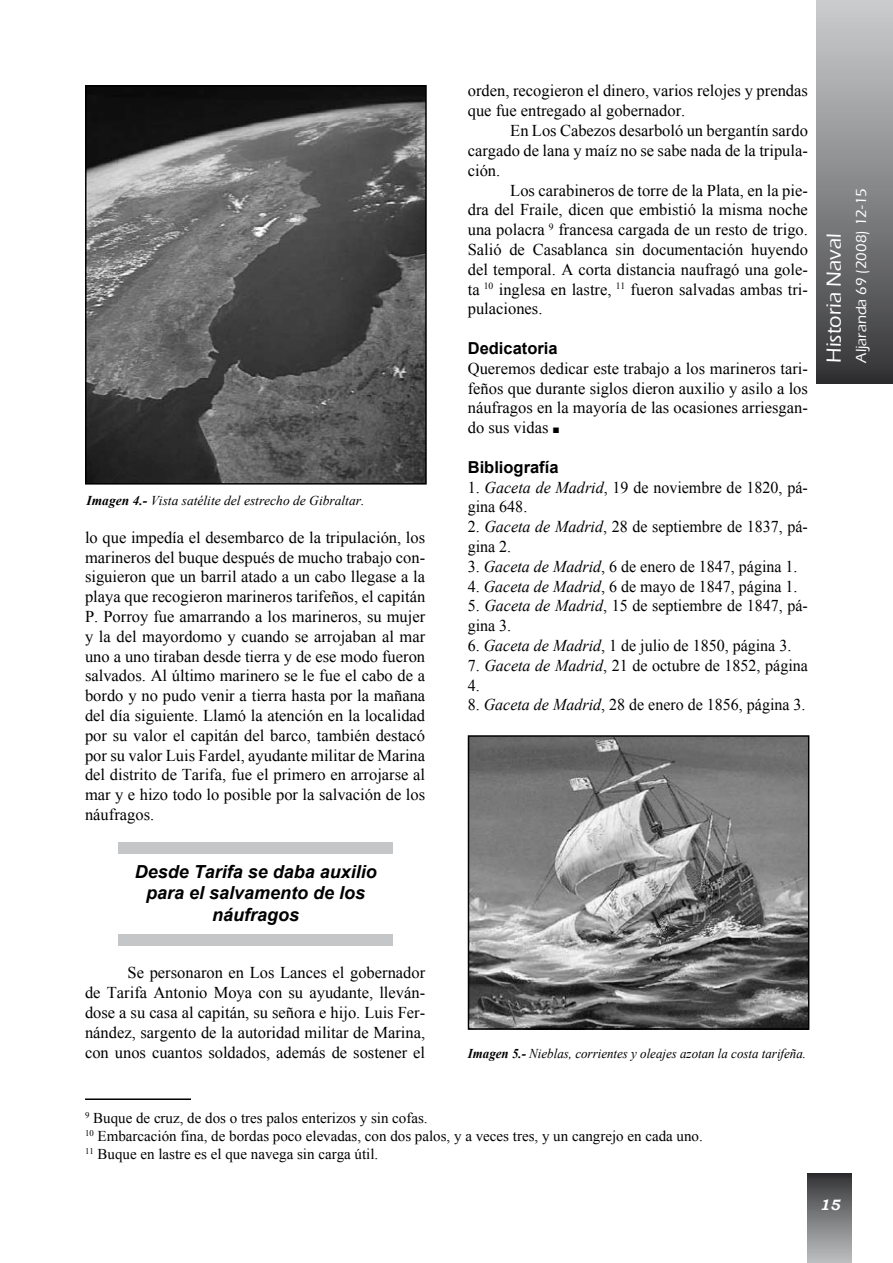
<style>
.page{position:relative;width:893px;height:1263px;background:#fff}
.page>*{position:absolute;margin:0;border:0;box-sizing:border-box;transform-origin:0 0}
.t1{font:500 21px "Eras ITC";color:#fff}
.t2{font:italic 700 18px/21.6px "Arial";color:#000;text-align:center}
.t3{font:16.5px/19.8px "Times New Roman";color:#000;text-align:justify}
.t4{font:700 16.5px "Arial";color:#000}
.t5{font:15px/18px "Times New Roman";color:#000}
.t6{font:500 15px "Eras ITC";color:#fff}
.t7{font:italic 700 15px "Bookman Old Style";color:#fff}
.t8{font:italic 13.5px "Times New Roman";color:#000;scale:.96 1}
.t9{font:italic 13.5px "Times New Roman";color:#000}
.s1{font-weight:700}
.s2{font-size:12px}
.s3{font-style:italic}
</style>
<div class="page">
<div style="left:808px;top:1174px;width:43px;height:89px;background:linear-gradient(to bottom,#353538,#c0c2c3)"></div>
<div style="left:816px;top:0;width:77px;height:383px;background:linear-gradient(to bottom,#cfd1d2,#363639)"></div>
<hr style="left:85px;top:1098px;width:106px;height:2px;background:#000">
<img style="left:88px;top:88px;width:336px;height:394px">
<div style="left:85px;top:85px;width:342px;height:400px;border:2px solid #000"></div>
<div style="left:118px;top:842px;width:275px;height:11px;background:#c5c6c8"></div>
<div style="left:118px;top:934px;width:275px;height:12px;background:#c5c6c8"></div>
<img style="left:471px;top:738px;width:335px;height:289px">
<div style="left:468px;top:735px;width:341px;height:295px;border:2px solid #000"></div>
<p class="t9" style="left:87px;top:491px;width:279px"><span class="s1">Imagen 4.-</span> Vista satélite del estrecho de Gibraltar.</p>
<p class="t3" style="left:85px;top:527px;width:342px">lo que impedía el desembarco de la tripulación, los marineros del buque después de mucho trabajo con&shy;siguieron que un barril atado a un cabo llegase a la playa que recogieron marineros tarifeños, el capitán P. Porroy fue amarrando a los marineros, su mujer y la del mayordomo y cuando se arrojaban al mar uno a uno tiraban desde tierra y de ese modo fueron salvados. Al último marinero se le fue el cabo de a bordo y no pudo venir a tierra hasta por la mañana del día siguiente. Llamó la atención en la localidad por su valor el capitán del barco, también destacó por su valor Luis Fardel, ayudante militar de Marina del distrito de Tarifa, fue el primero en arrojarse al mar y e hizo todo lo posible por la salvación de los náufragos.</p>
<p class="t2" style="left:135px;top:861px;width:244px">Desde Tarifa se daba auxilio para el salvamento de los náufragos</p>
<p class="t3" style="left:85px;top:963px;width:342px;text-indent:43px">Se personaron en Los Lances el gobernador de Tarifa Antonio Moya con su ayudante, lleván&shy;dose a su casa al capitán, su señora e hijo. Luis Fer&shy;nández, sargento de la autoridad militar de Marina, con unos cuantos soldados, además de sostener el</p>
<p class="t3" style="left:468px;top:81px;width:342px">orden, recogieron el dinero, varios relojes y prendas que fue entregado al gobernador.</p>
<p class="t3" style="left:468px;top:120px;width:342px;text-indent:43px">En Los Cabezos desarboló un bergantín sardo cargado de lana y maíz no se sabe nada de la tripula&shy;ción.</p>
<p class="t3" style="left:468px;top:180px;width:342px;text-indent:43px">Los carabineros de torre de la Plata, en la pie&shy;dra del Fraile, dicen que embistió la misma noche una polacra <sup>9</sup> francesa cargada de un resto de trigo.<br>Salió de Casablanca sin documentación huyendo del temporal. A corta distancia naufragó una gole&shy;ta <sup>10</sup> inglesa en lastre, <sup>11</sup> fueron salvadas ambas tri&shy;pulaciones.</p>
<p class="t4" style="left:468px;top:337px;width:91px">Dedicatoria</p>
<p class="t3" style="left:468px;top:358px;width:342px">Queremos dedicar este trabajo a los marineros tari&shy;feños que durante siglos dieron auxilio y asilo a los náufragos en la mayoría de las ocasiones arriesgan&shy;do sus vidas <span class="s2">■</span></p>
<p class="t4" style="left:468px;top:456px;width:92px">Bibliografía</p>
<p class="t3" style="left:468px;top:477px;width:342px">1. <span class="s3">Gaceta de Madrid</span>, 19 de noviembre de 1820, pá&shy;gina 648.</p>
<p class="t3" style="left:468px;top:516px;width:342px">2. <span class="s3">Gaceta de Madrid</span>, 28 de septiembre de 1837, pá&shy;gina 2.</p>
<p class="t3" style="left:468px;top:556px;width:331px">3. <span class="s3">Gaceta de Madrid</span>, 6 de enero de 1847, página 1.</p>
<p class="t3" style="left:468px;top:576px;width:331px">4. <span class="s3">Gaceta de Madrid</span>, 6 de mayo de 1847, página 1.</p>
<p class="t3" style="left:468px;top:596px;width:342px">5. <span class="s3">Gaceta de Madrid</span>, 15 de septiembre de 1847, pá&shy;gina 3.</p>
<p class="t3" style="left:468px;top:635px;width:325px">6. <span class="s3">Gaceta de Madrid</span>, 1 de julio de 1850, página 3.</p>
<p class="t3" style="left:468px;top:655px;width:342px">7. <span class="s3">Gaceta de Madrid</span>, 21 de octubre de 1852, página<br>4.</p>
<p class="t3" style="left:468px;top:695px;width:339px">8. <span class="s3">Gaceta de Madrid</span>, 28 de enero de 1856, página 3.</p>
<p class="t1" style="left:822px;top:363px;width:131px;rotate:-90deg">Historia Naval</p>
<p class="t6" style="left:853px;top:363px;width:176px;rotate:-90deg">Aljaranda 69 (2008) 12-15</p>
<p class="t8" style="left:468px;top:1044px;width:354px"><span class="s1">Imagen 5.-</span> Nieblas, corrientes y oleajes azotan la costa tarifeña.</p>
<p class="t5" style="left:85px;top:1108px;width:619px"><sup>9</sup> Buque de cruz, de dos o tres palos enterizos y sin cofas.<br><sup>10</sup> Embarcación fina, de bordas poco elevadas, con dos palos, y a veces tres, y un cangrejo en cada uno.<br><sup>11</sup> Buque en lastre es el que navega sin carga útil.</p>
<p class="t7" style="left:820px;top:1194px;width:22px">15</p>
</div>
